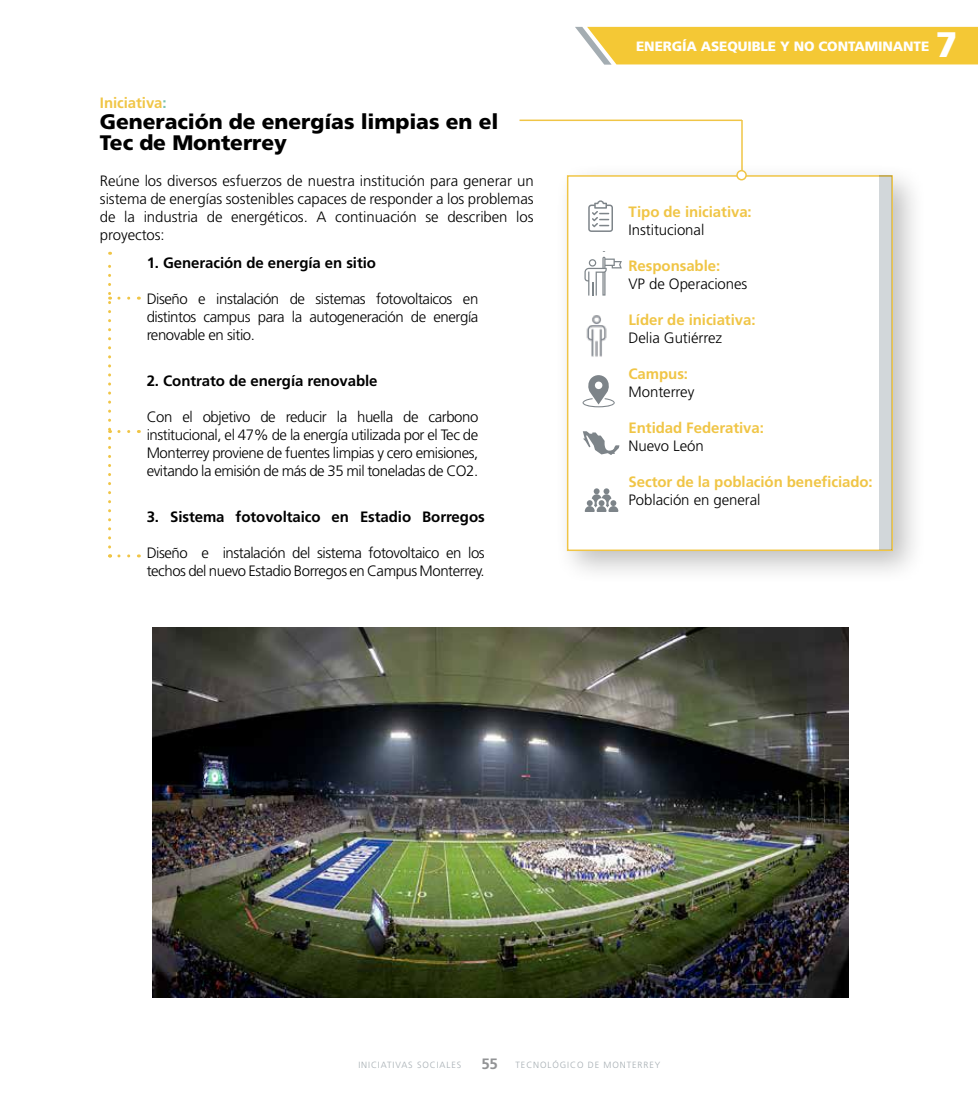
<style>
.page{position:relative;width:978px;height:1106px;background:#fff}
.page>*{position:absolute;margin:0;border:0;box-sizing:border-box;transform-origin:0 0}
.t1{font:900 35.4px "Frutiger";color:#fff}
.t2{font:900 21px/21px "Frutiger";letter-spacing:-.005em;color:#000}
.t3{font:300 15px/18px "Frutiger";letter-spacing:-.03em;color:#000;text-align:justify}
.t4{font:700 15px "Frutiger";letter-spacing:-.005em;color:#f0c546}
.t5{font:700 15px "Frutiger";letter-spacing:-.005em;color:#000}
.t6{font:300 15px "Frutiger";letter-spacing:-.005em;color:#000}
.t7{font:900 13.5px "Frutiger";letter-spacing:-.01em;color:#fff}
.t8{font:300 9px "Frutiger";letter-spacing:.1em;color:#a6aeb3}
.s1{color:#7ac3ad}
.s2{font-weight:700;font-size:15px;color:#929395}
</style>
<div class="page">
<hr style="left:741px;top:120px;width:2px;height:222px;background:#f0c546">
<svg style="left:108px;top:252px;width:21px;height:295px"></svg>
<svg style="left:110px;top:554px;width:19px;height:3px"></svg>
<img style="left:152px;top:627px;width:697px;height:370px">
<div style="left:553px;top:162px;width:374px;height:423px;background:#000;opacity:.25"></div>
<div style="left:567px;top:175px;width:326px;height:376px;background:#fff;border:2px solid #f0c546"></div>
<div style="left:879px;top:176px;width:12px;height:374px;background:#d2d7da"></div>
<svg style="left:588px;top:200px;width:25px;height:32px"></svg>
<svg style="left:584px;top:251px;width:38px;height:44px"></svg>
<svg style="left:583px;top:431px;width:36px;height:24px"></svg>
<svg style="left:585px;top:488px;width:33px;height:24px"></svg>
<hr style="left:519px;top:120px;width:223px;height:1px;background:#f0c546">
<div style="left:737px;top:171px;width:9px;height:9px;background:#fff;border-radius:50%"></div>
<div style="left:736px;top:170px;width:11px;height:10px;border:2px solid #f0c546;border-radius:50%"></div>
<svg style="left:583px;top:375px;width:32px;height:32px"></svg>
<img style="left:586px;top:315px;width:21px;height:42px">
<svg style="left:575px;top:27px;width:403px;height:38px;background:#f3ca43"></svg>
<p class="t4" style="left:100px;top:94px;width:68px">Iniciativa<span class="s1">:</span></p>
<h2 class="t2" style="left:100px;top:111px;width:400px">Generación de energías limpias en el<br>Tec de Monterrey</h2>
<p class="t3" style="left:100px;top:172px;width:435px">Reúne los diversos esfuerzos de nuestra institución para generar un sistema de energías sostenibles capaces de responder a los problemas de la industria de energéticos. A continuación se describen los proyectos:</p>
<p class="t5" style="left:147px;top:254px;width:231px">1. Generación de energía en sitio</p>
<p class="t3" style="left:147px;top:289px;width:333px">Diseño e instalación de sistemas fotovoltaicos en distintos campus para la autogeneración de energía renovable en sitio.</p>
<p class="t5" style="left:147px;top:372px;width:232px">2. Contrato de energía renovable</p>
<p class="t3" style="left:147px;top:407px;width:333px">Con el objetivo de reducir la huella de carbono institucional, el 47% de la energía utilizada por el Tec de Monterrey proviene de fuentes limpias y cero emisiones, evitando la emisión de más de 35 mil toneladas de CO2.</p>
<p class="t5" style="left:147px;top:508px;width:340px">3. Sistema fotovoltaico en Estadio Borregos</p>
<p class="t3" style="left:147px;top:543px;width:340px">Diseño e instalación del sistema fotovoltaico en los techos del nuevo Estadio Borregos en Campus Monterrey.</p>
<p class="t7" style="left:636px;top:38px;width:295px">ENERGÍA ASEQUIBLE Y NO CONTAMINANTE</p>
<h1 class="t1" style="left:936px;top:24px;width:23px">7</h1>
<p class="t4" style="left:629px;top:203px;width:125px">Tipo de iniciativa:</p>
<p class="t6" style="left:629px;top:222px;width:77px">Institucional</p>
<p class="t4" style="left:629px;top:257px;width:93px">Responsable:</p>
<p class="t6" style="left:629px;top:276px;width:120px">VP de Operaciones</p>
<p class="t4" style="left:629px;top:311px;width:128px">Líder de iniciativa:</p>
<p class="t6" style="left:629px;top:330px;width:95px">Delia Gutiérrez</p>
<p class="t4" style="left:629px;top:365px;width:61px">Campus:</p>
<p class="t6" style="left:629px;top:384px;width:67px">Monterrey</p>
<p class="t4" style="left:629px;top:419px;width:137px">Entidad Federativa:</p>
<p class="t6" style="left:629px;top:438px;width:77px">Nuevo León</p>
<p class="t4" style="left:629px;top:473px;width:246px">Sector de la población beneficiado:</p>
<p class="t6" style="left:629px;top:492px;width:133px">Población en general</p>
<p class="t8" style="left:358px;top:1060px;width:104px">INICIATIVAS SOCIALES</p>
<p class="t8" style="left:481px;top:1060px;width:180px"><span class="s2">55</span> TECNOLÓGICO DE MONTERREY</p>
</div>
